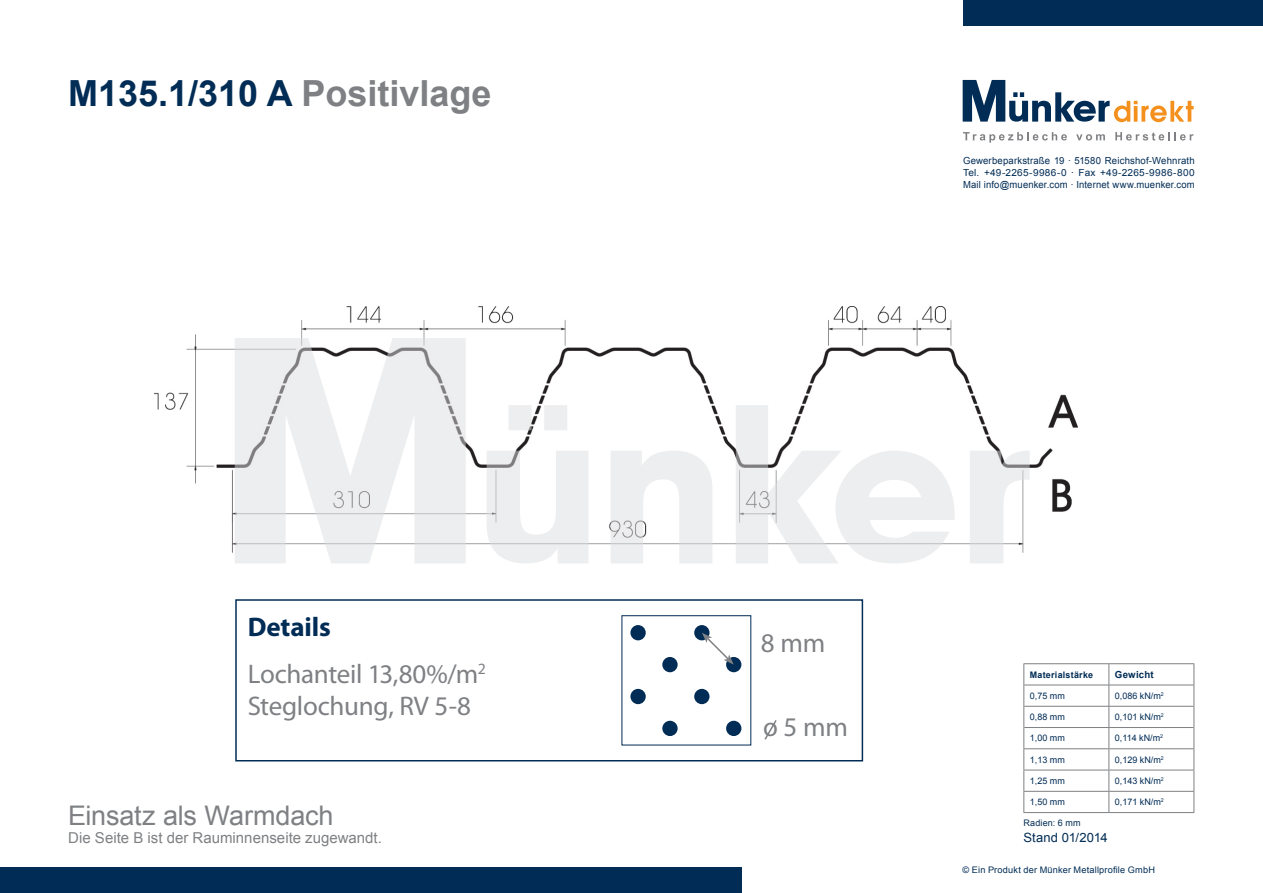
<style>
.page{position:relative;width:1263px;height:893px;background:#fff}
.page>*{position:absolute;margin:0;border:0;box-sizing:border-box;transform-origin:0 0}
.t1{font:700 36px "Arial";color:#002c55}
.t2{font:27px/47.4px "Myriad Pro";letter-spacing:-.01em;color:#7e8083}
.t3{font:27px "Arial";letter-spacing:-.01em;color:#7e8083}
.t4{font:15px "Arial";color:#7e8083}
.t5{font:12.75px "Arial";letter-spacing:.01em;color:#002c55}
.t6{font:9.75px/11.7px "Arial";letter-spacing:.02em;color:#002c55;text-align:justify}
.t7{font:700 9.75px "Arial";letter-spacing:.025em;color:#002c55}
.t8{font:9px "Arial";letter-spacing:.01em;color:#002c55}
.t9{font:700 9px "Arial";letter-spacing:.03em;color:#002c55}
.s1{color:#7e8083}
.s2{font-weight:700;color:#002c55}
</style>
<div class="page">
<div style="left:235px;top:599px;width:628px;height:162px;border:2px solid #002c55"></div>
<div style="left:963px;top:0;width:300px;height:26px;background:#002c55"></div>
<div style="left:0;top:867px;width:742px;height:26px;background:#002c55"></div>
<hr style="left:1023px;top:663px;width:86px;height:1px;background:#7e8083">
<hr style="left:1109px;top:663px;width:85px;height:1px;background:#7e8083">
<hr style="left:1024px;top:685px;width:85px;height:1px;background:#7e8083">
<hr style="left:1109px;top:685px;width:84px;height:1px;background:#7e8083">
<hr style="left:1024px;top:706px;width:85px;height:1px;background:#7e8083">
<hr style="left:1109px;top:706px;width:84px;height:1px;background:#7e8083">
<hr style="left:1024px;top:727px;width:85px;height:1px;background:#7e8083">
<hr style="left:1109px;top:727px;width:84px;height:1px;background:#7e8083">
<hr style="left:1023px;top:748px;width:86px;height:1px;background:#7e8083">
<hr style="left:1109px;top:748px;width:85px;height:1px;background:#7e8083">
<hr style="left:1023px;top:770px;width:86px;height:1px;background:#7e8083">
<hr style="left:1109px;top:770px;width:85px;height:1px;background:#7e8083">
<svg style="left:1023px;top:664px;width:1px;height:148px"></svg>
<hr style="left:1023px;top:791px;width:86px;height:1px;background:#7e8083">
<hr style="left:1023px;top:812px;width:86px;height:1px;background:#7e8083">
<svg style="left:1109px;top:664px;width:1px;height:148px"></svg>
<hr style="left:1109px;top:791px;width:85px;height:1px;background:#7e8083">
<svg style="left:1193px;top:664px;width:1px;height:148px"></svg>
<hr style="left:1109px;top:812px;width:85px;height:1px;background:#7e8083">
<img style="left:154px;top:306px;width:923px;height:246px">
<div style="left:630px;top:625px;width:16px;height:15px;background:#002c55;border-radius:50%"></div>
<div style="left:694px;top:625px;width:15px;height:15px;background:#002c55;border-radius:50%"></div>
<div style="left:662px;top:657px;width:16px;height:15px;background:#002c55;border-radius:50%"></div>
<div style="left:726px;top:657px;width:15px;height:15px;background:#002c55;border-radius:50%"></div>
<div style="left:630px;top:689px;width:16px;height:15px;background:#002c55;border-radius:50%"></div>
<div style="left:694px;top:689px;width:15px;height:15px;background:#002c55;border-radius:50%"></div>
<div style="left:662px;top:721px;width:16px;height:15px;background:#002c55;border-radius:50%"></div>
<div style="left:726px;top:721px;width:15px;height:15px;background:#002c55;border-radius:50%"></div>
<svg style="left:764px;top:720px;width:13px;height:20px"></svg>
<svg style="left:702px;top:633px;width:32px;height:32px"></svg>
<svg style="left:487px;top:405px;width:101px;height:158px"></svg>
<svg style="left:611px;top:451px;width:101px;height:112px"></svg>
<svg style="left:736px;top:405px;width:219px;height:158px"></svg>
<svg style="left:970px;top:451px;width:60px;height:112px"></svg>
<svg style="left:235px;top:338px;width:231px;height:225px;fill:#edeeef"></svg>
<svg style="left:963px;top:132px;width:104px;height:11px"></svg>
<svg style="left:1076px;top:134px;width:29px;height:7px"></svg>
<svg style="left:1115px;top:132px;width:78px;height:9px"></svg>
<svg style="left:963px;top:80px;width:231px;height:42px"></svg>
<h1 class="t1" style="left:68px;top:69px;width:425px">M135.1/310 A <span class="s1">Positivlage</span></h1>
<h2 class="t2" style="left:248px;top:602px;width:240px"><span class="s2">Details<br></span>Lochanteil 13,80%/m<sup>2</sup></h2>
<h2 class="t2" style="left:248px;top:682px;width:225px">Steglochung, RV 5-8</h2>
<h2 class="t3" style="left:68px;top:798px;width:267px">Einsatz als Warmdach</h2>
<h3 class="t4" style="left:68px;top:828px;width:315px">Die Seite B ist der Rauminnenseite zugewandt.</h3>
<p class="t6" style="left:963px;top:155px;width:233px">Gewerbeparkstraße 19 . 51580 Reichshof-Wehnrath Tel. +49-2265-9986-0 . Fax +49-2265-9986-800<br>Mail info@muenker.com . Internet www.muenker.com</p>
<h2 class="t2" style="left:761px;top:619px;width:66px">8 mm</h2>
<h2 class="t2" style="left:763px;top:703px;width:86px">o 5 mm</h2>
<p class="t9" style="left:1030px;top:668px;width:65px">Materialstärke</p>
<p class="t7" style="left:1115px;top:668px;width:40px">Gewicht</p>
<p class="t8" style="left:1030px;top:690px;width:37px">0,75 mm</p>
<p class="t8" style="left:1115px;top:690px;width:50px">0,086 kN/m<sup>2</sup></p>
<p class="t8" style="left:1030px;top:711px;width:37px">0,88 mm</p>
<p class="t8" style="left:1115px;top:711px;width:50px">0,101 kN/m<sup>2</sup></p>
<p class="t8" style="left:1030px;top:732px;width:37px">1,00 mm</p>
<p class="t8" style="left:1115px;top:732px;width:50px">0,114 kN/m<sup>2</sup></p>
<p class="t8" style="left:1030px;top:754px;width:37px">1,13 mm</p>
<p class="t8" style="left:1115px;top:754px;width:50px">0,129 kN/m<sup>2</sup></p>
<p class="t8" style="left:1030px;top:775px;width:37px">1,25 mm</p>
<p class="t8" style="left:1115px;top:775px;width:50px">0,143 kN/m<sup>2</sup></p>
<p class="t8" style="left:1030px;top:796px;width:37px">1,50 mm</p>
<p class="t8" style="left:1115px;top:796px;width:50px">0,171 kN/m<sup>2</sup></p>
<p class="t8" style="left:1023px;top:817px;width:59px">Radien: 6 mm</p>
<h3 class="t5" style="left:1023px;top:830px;width:86px">Stand 01/2014</h3>
<p class="t8" style="left:963px;top:864px;width:194px">© Ein Produkt der Münker Metallprofile GmbH</p>
</div>
